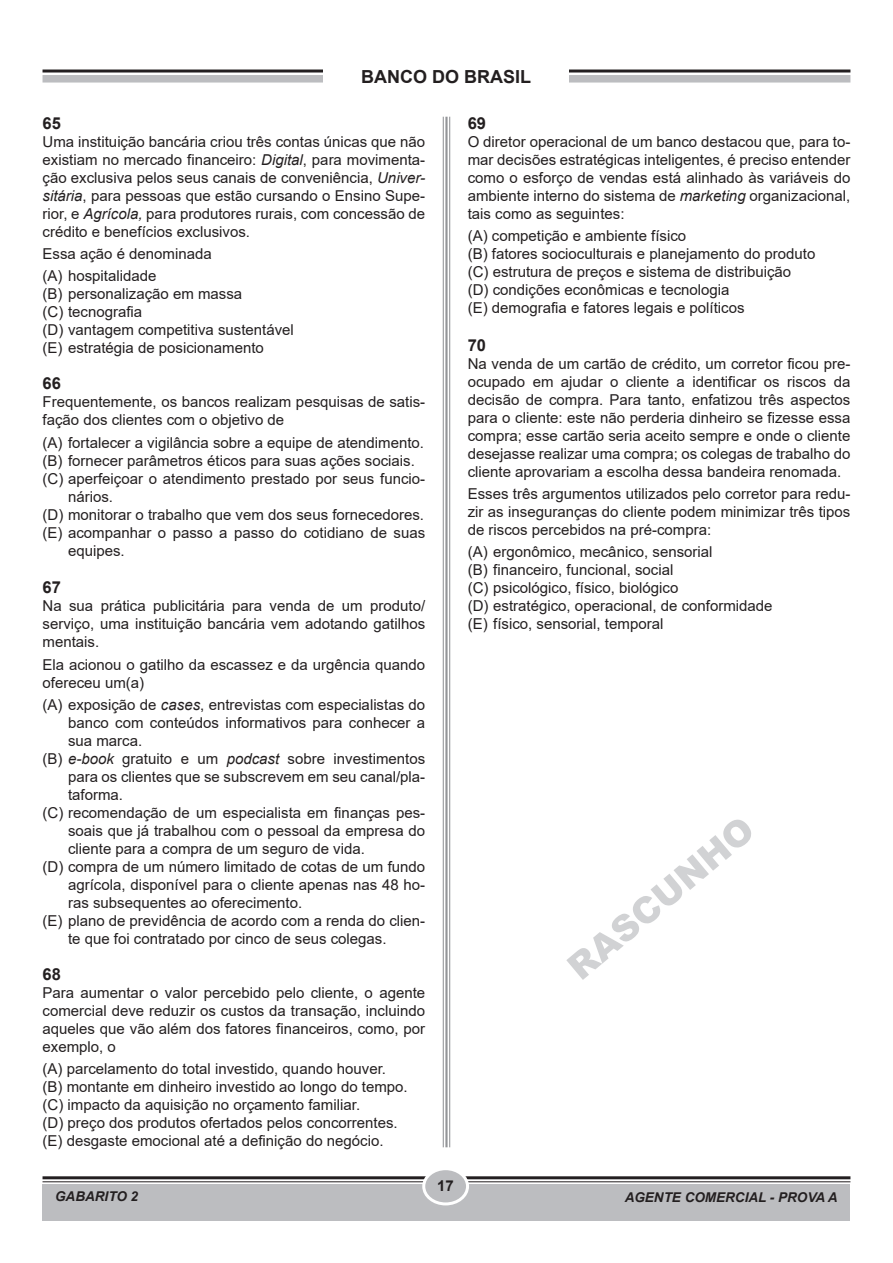
<style>
.page{position:relative;width:893px;height:1263px;background:#fff}
.page>*{position:absolute;margin:0;border:0;box-sizing:border-box;transform-origin:0 0}
.RASCUNHO_GRANDE{font:900 36px "Arial";color:#d1d2d4}
.t1{font:700 18px "Arial";color:#231f20}
.NÚMERO{font:700 16.5px "Arial";color:#231f20}
.OPÇÕES{font:15px/18px "Arial";color:#231f20;text-align:justify}
.TEXTO{font:15px/18px "Arial";color:#231f20;text-align:justify}
.OPÇÃO_A{font:15px/18px "Arial";color:#231f20}
.PERGUNTA{font:15px/18px "Arial";color:#231f20}
.t2{font:700 15px "Arial";color:#231f20}
.t3{font:italic 700 13.5px "Arial";color:#231f20}
.s1{font-style:italic}
</style>
<div class="page">
<hr style="left:43px;top:1176px;width:807px;height:3px;background:#231f20">
<hr style="left:43px;top:1181px;width:807px;height:1px;background:#231f20">
<div style="left:43px;top:1184px;width:807px;height:36px;background:#bcbdc0"></div>
<div style="left:424px;top:1169px;width:43px;height:35px;background:#bcbdc0;border-radius:50%"></div>
<div style="left:422px;top:1167px;width:47px;height:38px;border:3px solid #fff;border-radius:50%"></div>
<hr style="left:449px;top:117px;width:1px;height:1030px;background:#939598">
<hr style="left:445px;top:117px;width:3px;height:1030px;background:#939598">
<hr style="left:443px;top:117px;width:1px;height:1030px;background:#939598">
<hr style="left:43px;top:70px;width:807px;height:3px;background:#231f20">
<div style="left:43px;top:75px;width:807px;height:8px;background:#bcbdc0"></div>
<div style="left:324px;top:42px;width:245px;height:61px;background:#fff"></div>
<p class="t1" style="left:361px;top:64px;width:171px">BANCO DO BRASIL</p>
<p class="NÚMERO" style="left:43px;top:111px;width:20px">65</p>
<p class="TEXTO" style="left:43px;top:132px;width:384px">Uma instituição bancária criou três contas únicas que não existiam no mercado financeiro: <span class="s1">Digital</span>, para movimenta&shy;ção exclusiva pelos seus canais de conveniência, <span class="s1">Univer&shy;sitária</span>, para pessoas que estão cursando o Ensino Supe&shy;rior, e <span class="s1">Agrícola,</span> para produtores rurais, com concessão de crédito e benefícios exclusivos.</p>
<p class="PERGUNTA" style="left:43px;top:245px;width:171px">Essa ação é denominada</p>
<p class="OPÇÕES" style="left:43px;top:267px;width:115px">(A) hospitalidade</p>
<p class="OPÇÕES" style="left:43px;top:285px;width:201px">(B) personalização em massa</p>
<p class="OPÇÕES" style="left:43px;top:303px;width:101px">(C) tecnografia</p>
<p class="OPÇÕES" style="left:43px;top:321px;width:253px">(D) vantagem competitiva sustentável</p>
<p class="OPÇÃO_A" style="left:43px;top:339px;width:223px">(E) estratégia de posicionamento</p>
<p class="NÚMERO" style="left:43px;top:372px;width:20px">66</p>
<p class="TEXTO" style="left:43px;top:393px;width:384px">Frequentemente, os bancos realizam pesquisas de satis&shy;fação dos clientes com o objetivo de</p>
<p class="OPÇÕES" style="left:43px;top:433px;width:383px">(A) fortalecer a vigilância sobre a equipe de atendimento.</p>
<p class="OPÇÕES" style="left:43px;top:451px;width:374px">(B) fornecer parâmetros éticos para suas ações sociais.</p>
<p class="OPÇÕES" style="left:68px;top:469px;width:359px;text-indent:-26px">(C) aperfeiçoar o atendimento prestado por seus funcio&shy;nários.</p>
<p class="OPÇÕES" style="left:43px;top:505px;width:383px">(D) monitorar o trabalho que vem dos seus fornecedores.</p>
<p class="OPÇÃO_A" style="left:68px;top:523px;width:359px;text-indent:-26px">(E) acompanhar o passo a passo do cotidiano de suas equipes.</p>
<p class="NÚMERO" style="left:43px;top:576px;width:20px">67</p>
<p class="TEXTO" style="left:43px;top:597px;width:384px">Na sua prática publicitária para venda de um produto/ serviço, uma instituição bancária vem adotando gatilhos mentais.</p>
<p class="PERGUNTA" style="left:43px;top:655px;width:384px">Ela acionou o gatilho da escassez e da urgência quando ofereceu um(a)</p>
<p class="OPÇÕES" style="left:68px;top:695px;width:359px;text-indent:-26px">(A) exposição de <span class="s1">cases</span>, entrevistas com especialistas do banco com conteúdos informativos para conhecer a sua marca.</p>
<p class="OPÇÕES" style="left:68px;top:749px;width:359px;text-indent:-26px">(B) <span class="s1">e-book</span> gratuito e um <span class="s1">podcast</span> sobre investimentos para os clientes que se subscrevem em seu canal/pla&shy;taforma.</p>
<p class="OPÇÕES" style="left:68px;top:803px;width:359px;text-indent:-26px">(C) recomendação de um especialista em finanças pes&shy;soais que já trabalhou com o pessoal da empresa do cliente para a compra de um seguro de vida.</p>
<p class="OPÇÕES" style="left:68px;top:857px;width:359px;text-indent:-26px">(D) compra de um número limitado de cotas de um fundo agrícola, disponível para o cliente apenas nas 48 ho&shy;ras subsequentes ao oferecimento.</p>
<p class="OPÇÃO_A" style="left:68px;top:911px;width:359px;text-indent:-26px">(E) plano de previdência de acordo com a renda do clien&shy;te que foi contratado por cinco de seus colegas.</p>
<p class="NÚMERO" style="left:43px;top:962px;width:20px">68</p>
<p class="TEXTO" style="left:43px;top:983px;width:384px">Para aumentar o valor percebido pelo cliente, o agente comercial deve reduzir os custos da transação, incluindo aqueles que vão além dos fatores financeiros, como, por exemplo, o</p>
<p class="OPÇÕES" style="left:43px;top:1060px;width:345px">(A) parcelamento do total investido, quando houver.</p>
<p class="OPÇÕES" style="left:43px;top:1078px;width:367px">(B) montante em dinheiro investido ao longo do tempo.</p>
<p class="OPÇÕES" style="left:43px;top:1096px;width:319px">(C) impacto da aquisição no orçamento familiar.</p>
<p class="OPÇÕES" style="left:43px;top:1114px;width:357px">(D) preço dos produtos ofertados pelos concorrentes.</p>
<p class="OPÇÃO_A" style="left:43px;top:1132px;width:343px">(E) desgaste emocional até a definição do negócio.</p>
<p class="t3" style="left:55px;top:1188px;width:85px">GABARITO 2</p>
<p class="t2" style="left:437px;top:1175px;width:18px">17</p>
<p class="NÚMERO" style="left:468px;top:111px;width:20px">69</p>
<p class="TEXTO" style="left:468px;top:132px;width:384px">O diretor operacional de um banco destacou que, para to&shy;mar decisões estratégicas inteligentes, é preciso entender como o esforço de vendas está alinhado às variáveis do ambiente interno do sistema de <span class="s1">marketing</span> organizacional, tais como as seguintes:</p>
<p class="OPÇÕES" style="left:468px;top:227px;width:220px">(A) competição e ambiente físico</p>
<p class="OPÇÕES" style="left:468px;top:245px;width:349px">(B) fatores socioculturais e planejamento do produto</p>
<p class="OPÇÕES" style="left:468px;top:263px;width:325px">(C) estrutura de preços e sistema de distribuição</p>
<p class="OPÇÕES" style="left:468px;top:281px;width:263px">(D) condições econômicas e tecnologia</p>
<p class="OPÇÃO_A" style="left:468px;top:299px;width:278px">(E) demografia e fatores legais e políticos</p>
<p class="NÚMERO" style="left:468px;top:333px;width:20px">70</p>
<p class="TEXTO" style="left:468px;top:354px;width:384px">Na venda de um cartão de crédito, um corretor ficou pre&shy;ocupado em ajudar o cliente a identificar os riscos da decisão de compra. Para tanto, enfatizou três aspectos para o cliente: este não perderia dinheiro se fizesse essa compra; esse cartão seria aceito sempre e onde o cliente desejasse realizar uma compra; os colegas de trabalho do cliente aprovariam a escolha dessa bandeira renomada.</p>
<p class="PERGUNTA" style="left:468px;top:485px;width:384px;text-align:justify">Esses três argumentos utilizados pelo corretor para redu&shy;zir as inseguranças do cliente podem minimizar três tipos de riscos percebidos na pré-compra:</p>
<p class="OPÇÕES" style="left:468px;top:543px;width:246px">(A) ergonômico, mecânico, sensorial</p>
<p class="OPÇÕES" style="left:468px;top:561px;width:207px">(B) financeiro, funcional, social</p>
<p class="OPÇÕES" style="left:468px;top:579px;width:212px">(C) psicológico, físico, biológico</p>
<p class="OPÇÕES" style="left:468px;top:597px;width:306px">(D) estratégico, operacional, de conformidade</p>
<p class="OPÇÃO_A" style="left:468px;top:615px;width:197px">(E) físico, sensorial, temporal</p>
<p class="RASCUNHO_GRANDE" style="left:556px;top:952px;width:231px;rotate:-40deg">RASCUNHO</p>
<p class="t3" style="left:625px;top:1188px;width:215px">AGENTE COMERCIAL - PROVA A</p>
</div>
